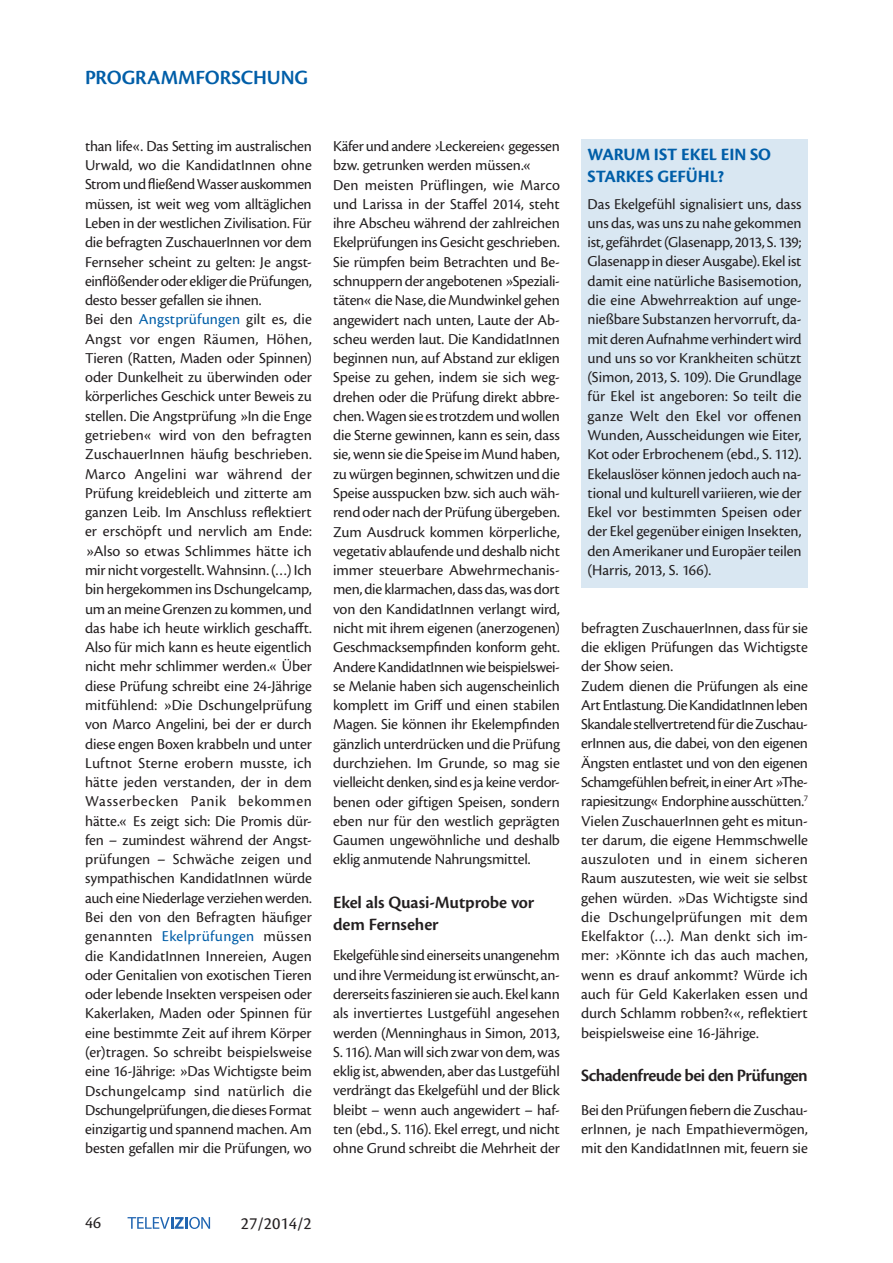
<style>
.page{position:relative;width:893px;height:1263px;background:#fff}
.page>*{position:absolute;margin:0;border:0;box-sizing:border-box;transform-origin:0 0}
.t1{font:600 21px "Cronos Pro";letter-spacing:-.005em;color:#005ea8}
.t2{font:600 18px/22.5px "Cronos Pro";letter-spacing:-.01em;color:#231f20}
.t3{font:700 18px/22.5px "Cronos Pro";color:#005ea8}
.t4{font:600 18px "Cronos Pro";letter-spacing:-.03em;color:#231f20}
.t5{font:18px "Cronos Pro";color:#231f20}
.t6{font:17.25px "Cronos Pro";color:#231f20}
.t7{font:15.75px/19.4px "Cronos Pro";letter-spacing:-.01em;color:#231f20}
.s1{color:#005ea8}
</style>
<div class="page">
<svg style="left:128px;top:1217px;width:82px;height:12px"></svg>
<div style="left:581px;top:139px;width:227px;height:449px;background:#d9e7f2"></div>
<h1 class="t1" style="left:85px;top:65px;width:225px">PROGRAMMFORSCHUNG</h1>
<p class="t7" style="left:85px;top:136px;width:228px">than life«. Das Setting im australischen Urwald, wo die KandidatInnen ohne Strom und fließend Wasser auskommen müssen, ist weit weg vom alltäglichen Leben in der westlichen Zivilisation. Für die befragten ZuschauerInnen vor dem Fernseher scheint zu gelten: Je angst&shy;einflößender oder ekliger die Prüfungen, desto besser gefallen sie ihnen.<br>Bei den <span class="s1">Angstprüfungen</span> gilt es, die Angst vor engen Räumen, Höhen, Tieren (Ratten, Maden oder Spinnen) oder Dunkelheit zu überwinden oder körperliches Geschick unter Beweis zu stellen. Die Angstprüfung »In die Enge getrieben« wird von den befragten ZuschauerInnen häufig beschrieben.<br>Marco Angelini war während der Prüfung kreidebleich und zitterte am ganzen Leib. Im Anschluss reflektiert er erschöpft und nervlich am Ende: »Also so etwas Schlimmes hätte ich mir nicht vorgestellt. Wahnsinn. (…) Ich bin hergekommen ins Dschungelcamp, um an meine Grenzen zu kommen, und das habe ich heute wirklich geschafft.<br>Also für mich kann es heute eigentlich nicht mehr schlimmer werden.« Über diese Prüfung schreibt eine 24-Jährige mitfühlend: »Die Dschungelprüfung von Marco Angelini, bei der er durch diese engen Boxen krabbeln und unter Luftnot Sterne erobern musste, ich hätte jeden verstanden, der in dem Wasserbecken Panik bekommen hätte.« Es zeigt sich: Die Promis dür&shy;fen – zumindest während der Angst&shy;prüfungen – Schwäche zeigen und sympathischen KandidatInnen würde auch eine Niederlage verziehen werden.<br>Bei den von den Befragten häufiger genannten <span class="s1">Ekelprüfungen</span> müssen die KandidatInnen Innereien, Augen oder Genitalien von exotischen Tieren oder lebende Insekten verspeisen oder Kakerlaken, Maden oder Spinnen für eine bestimmte Zeit auf ihrem Körper (er)tragen. So schreibt beispielsweise eine 16-Jährige: »Das Wichtigste beim Dschungelcamp sind natürlich die Dschungelprüfungen, die dieses Format einzigartig und spannend machen. Am besten gefallen mir die Prüfungen, wo</p>
<p class="t7" style="left:333px;top:136px;width:228px">Käfer und andere ›Leckereien‹ gegessen bzw. getrunken werden müssen.« Den meisten Prüflingen, wie Marco und Larissa in der Staffel 2014, steht ihre Abscheu während der zahlreichen Ekelprüfungen ins Gesicht geschrieben.<br>Sie rümpfen beim Betrachten und Be&shy;schnuppern der angebotenen »Speziali&shy;täten« die Nase, die Mundwinkel gehen angewidert nach unten, Laute der Ab&shy;scheu werden laut. Die KandidatInnen beginnen nun, auf Abstand zur ekligen Speise zu gehen, indem sie sich weg&shy;drehen oder die Prüfung direkt abbre&shy;chen. Wagen sie es trotzdem und wollen die Sterne gewinnen, kann es sein, dass sie, wenn sie die Speise im Mund haben, zu würgen beginnen, schwitzen und die Speise ausspucken bzw. sich auch wäh&shy;rend oder nach der Prüfung übergeben.<br>Zum Ausdruck kommen körperliche, vegetativ ablaufende und deshalb nicht immer steuerbare Abwehrmechanis&shy;men, die klarmachen, dass das, was dort von den KandidatInnen verlangt wird, nicht mit ihrem eigenen (anerzogenen)<br>Geschmacksempfinden konform geht.<br>Andere KandidatInnen wie beispielswei&shy;se Melanie haben sich augenscheinlich komplett im Griff und einen stabilen Magen. Sie können ihr Ekelempfinden gänzlich unterdrücken und die Prüfung durchziehen. Im Grunde, so mag sie vielleicht denken, sind es ja keine verdor&shy;benen oder giftigen Speisen, sondern eben nur für den westlich geprägten Gaumen ungewöhnliche und deshalb eklig anmutende Nahrungsmittel.</p>
<p class="t2" style="left:333px;top:891px;width:203px">Ekel als Quasi-Mutprobe vor dem Fernseher</p>
<p class="t7" style="left:333px;top:946px;width:228px;text-align:justify">Ekelgefühle sind einerseits unangenehm und ihre Vermeidung ist erwünscht, an&shy;dererseits faszinieren sie auch. Ekel kann als invertiertes Lustgefühl angesehen werden (Menninghaus in Simon, 2013, S. 116). Man will sich zwar von dem, was eklig ist, abwenden, aber das Lustgefühl verdrängt das Ekelgefühl und der Blick bleibt – wenn auch angewidert – haf&shy;ten (ebd., S. 116). Ekel erregt, und nicht ohne Grund schreibt die Mehrheit der</p>
<p class="t3" style="left:587px;top:143px;width:185px">WARUM IST EKEL EI N SO<br>STARKES GEFÜHL?</p>
<p class="t7" style="left:587px;top:194px;width:216px;text-align:justify">Das Ekelgefühl signalisiert uns, dass uns das, was uns zu nahe gekommen ist, gefährdet (Glasenapp, 2013, S. 139; Glasenapp in dieser Ausgabe). Ekel ist damit eine natürliche Basisemotion, die eine Abwehrreaktion auf unge&shy;nießbare Substanzen hervorruft, da&shy;mit deren Aufnahme verhindert wird und uns so vor Krankheiten schützt (Simon, 2013, S. 109). Die Grundlage für Ekel ist angeboren: So teilt die ganze Welt den Ekel vor offenen Wunden, Ausscheidungen wie Eiter, Kot oder Erbrochenem (ebd., S. 112).<br>Ekelauslöser können jedoch auch na&shy;tional und kulturell variieren, wie der Ekel vor bestimmten Speisen oder der Ekel gegenüber einigen Insekten, den Amerikaner und Europäer teilen (Harris, 2013, S. 166).</p>
<p class="t7" style="left:581px;top:618px;width:228px">befragten ZuschauerInnen, dass für sie die ekligen Prüfungen das Wichtigste der Show seien.<br>Zudem dienen die Prüfungen als eine Art Entlastung. Die KandidatInnen leben Skandale stellvertretend für die Zuschau&shy;erInnen aus, die dabei, von den eigenen Ängsten entlastet und von den eigenen Schamgefühlen befreit, in einer Art »The&shy;rapiesitzung« Endorphine ausschütten.<sup>7<br></sup>Vielen ZuschauerInnen geht es mitun&shy;ter darum, die eigene Hemmschwelle auszuloten und in einem sicheren Raum auszutesten, wie weit sie selbst gehen würden. »Das Wichtigste sind die Dschungelprüfungen mit dem Ekelfaktor (…). Man denkt sich im&shy;mer: ›Könnte ich das auch machen, wenn es drauf ankommt? Würde ich auch für Geld Kakerlaken essen und durch Schlamm robben?‹«, reflektiert beispielsweise eine 16-Jährige.</p>
<p class="t4" style="left:581px;top:1065px;width:228px">Schadenfreude bei den Prüfungen</p>
<p class="t7" style="left:581px;top:1100px;width:228px;text-align:justify">Bei den Prüfungen fiebern die Zuschau&shy;erInnen, je nach Empathievermögen, mit den KandidatInnen mit, feuern sie</p>
<p class="t6" style="left:85px;top:1213px;width:17px">46</p>
<p class="t5" style="left:241px;top:1213px;width:73px">27/2014/2</p>
</div>
